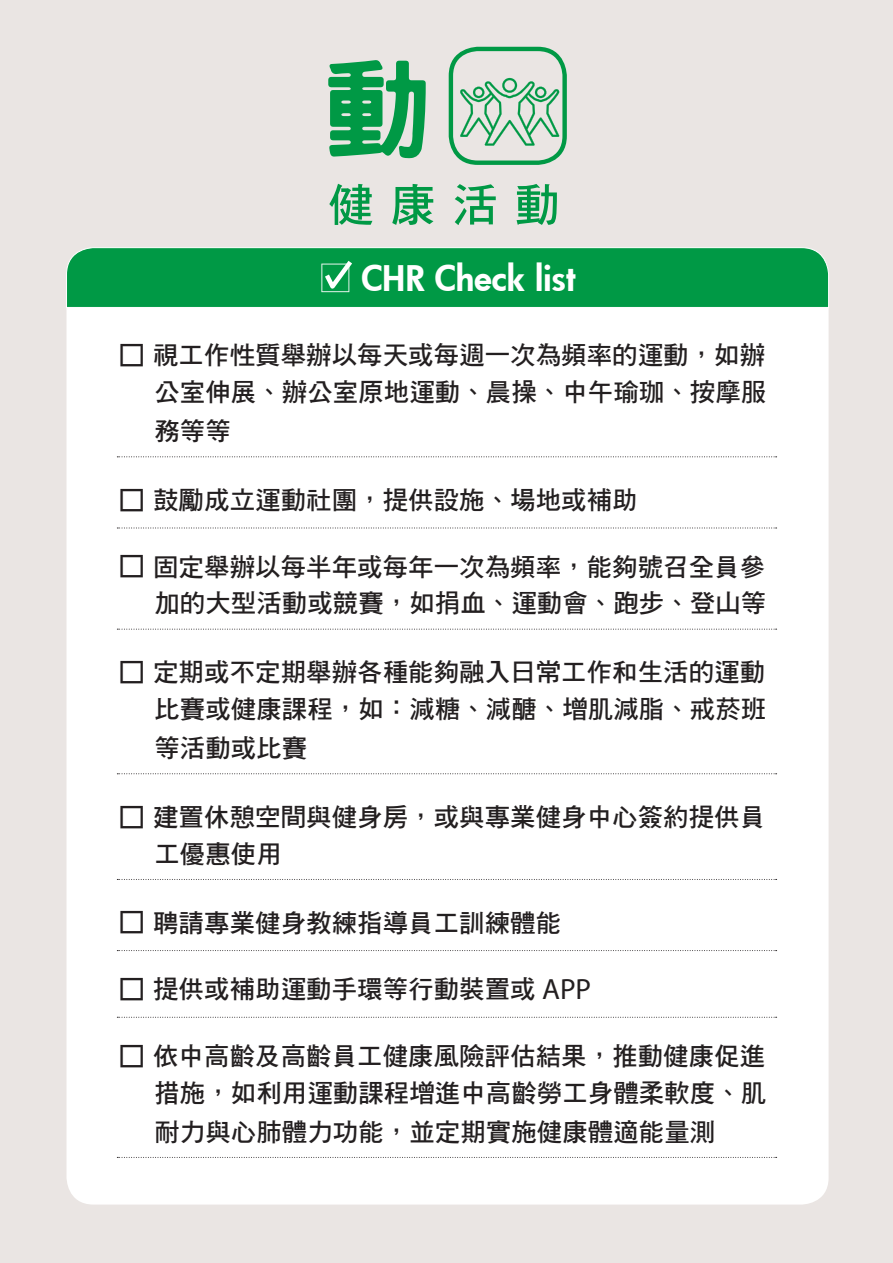
<style>
.page{position:relative;width:893px;height:1263px;background:#eae5e3}
.page>*{position:absolute;margin:0;border:0;box-sizing:border-box;transform-origin:0 0}
.t1{font:800 34.5px "Futura";color:#fff}
.內文{font:25.5px/36.8px "DF Hei Std W7";color:#231f20;text-align:right}
.t2{font:24px "DF Li Hei Std W5";color:#000}
.t3{font:24px/36px "DF Li Hei Std W5";letter-spacing:.025em;color:#000}
.s1{font-family:"AR Hei B5";font-weight:900}
.s2{font-size:30px}
.s3{font-family:"Myriad Pro";font-size:29.25px}
</style>
<div class="page">
<div style="left:67px;top:247px;width:762px;height:957px;background:#fff;border-radius:27px"></div>
<svg style="left:66px;top:247px;width:741px;height:61px"></svg>
<div style="left:67px;top:248px;width:762px;height:59px;background:#009945"></div>
<svg style="left:328px;top:60px;width:98px;height:98px"></svg>
<svg style="left:329px;top:184px;width:43px;height:41px"></svg>
<svg style="left:392px;top:184px;width:41px;height:41px"></svg>
<svg style="left:455px;top:184px;width:41px;height:41px"></svg>
<svg style="left:517px;top:184px;width:40px;height:41px"></svg>
<svg style="left:449px;top:47px;width:118px;height:118px"></svg>
<svg style="left:117px;top:456px;width:660px;height:1px"></svg>
<svg style="left:117px;top:528px;width:660px;height:1px"></svg>
<svg style="left:117px;top:629px;width:660px;height:1px"></svg>
<svg style="left:117px;top:773px;width:660px;height:1px"></svg>
<svg style="left:116px;top:879px;width:661px;height:1px"></svg>
<svg style="left:117px;top:950px;width:660px;height:1px"></svg>
<svg style="left:117px;top:1017px;width:660px;height:1px"></svg>
<svg style="left:117px;top:1157px;width:660px;height:1px"></svg>
<p class="t1" style="left:318px;top:254px;width:259px"><span class="s1">□</span> CHR Check list</p>
<p class="內文" style="left:117px;top:336px;width:651px"><span class="s2">□</span> 視工作性質舉辦以每天或每週一次為頻率的運動，如辦公室伸展、辦公室原地運動、晨操、中午瑜珈、按摩服</p>
<p class="內文" style="left:154px;top:412px;width:78px">務等等</p>
<p class="t3" style="left:110px;top:348px;width:676px">□ 視工作性質舉辦以每天或每週一次為頻率的運動，如辦公室伸展、辦公室原地運動、晨操、中午瑜珈、按摩服務等等</p>
<p class="內文" style="left:117px;top:481px;width:522px"><span class="s2">□</span> 鼓勵成立運動社團，提供設施、場地或補助</p>
<p class="內文" style="left:117px;top:548px;width:651px"><span class="s2">□</span> 固定舉辦以每半年或每年一次為頻率，能夠號召全員參加的大型活動或競賽，如捐血、運動會、跑步、登山等</p>
<p class="t2" style="left:110px;top:558px;width:529px">大型活動或競賽，如捐血、運動會、跑步、登山等</p>
<p class="內文" style="left:117px;top:653px;width:651px"><span class="s2">□</span> 定期或不定期舉辦各種能夠融入日常工作和生活的運動比賽或健康課程，如：減糖、減醣、增肌減脂、戒菸班</p>
<p class="內文" style="left:154px;top:729px;width:154px">等活動或比賽</p>
<p class="t2" style="left:110px;top:660px;width:673px">或健康課程，如：減糖、減醣、增肌減脂、戒菸班等活動或比賽</p>
<p class="內文" style="left:154px;top:798px;width:612px;text-align:left;text-indent:-37px"><span class="s2">□</span> 建置休憩空間與健身房，或與專業健身中心簽約提供員工優惠使用</p>
<p class="t2" style="left:110px;top:894px;width:441px">□ 提供或補助運動手環等行動裝置或 APP</p>
<p class="內文" style="left:117px;top:904px;width:446px"><span class="s2">□</span> 聘請專業健身教練指導員工訓練體能</p>
<p class="內文" style="left:117px;top:970px;width:476px"><span class="s2">□</span> 提供或補助運動手環等行動裝置或 <span class="s3">APP</span></p>
<p class="內文" style="left:117px;top:1037px;width:651px"><span class="s2">□</span> 依中高齡及高齡員工健康風險評估結果，推動健康促進措施，如利用運動課程增進中高齡勞工身體柔軟度、肌</p>
<p class="內文" style="left:154px;top:1113px;width:562px">耐力與心肺體力功能，並定期實施健康體適能量測</p>
</div>
